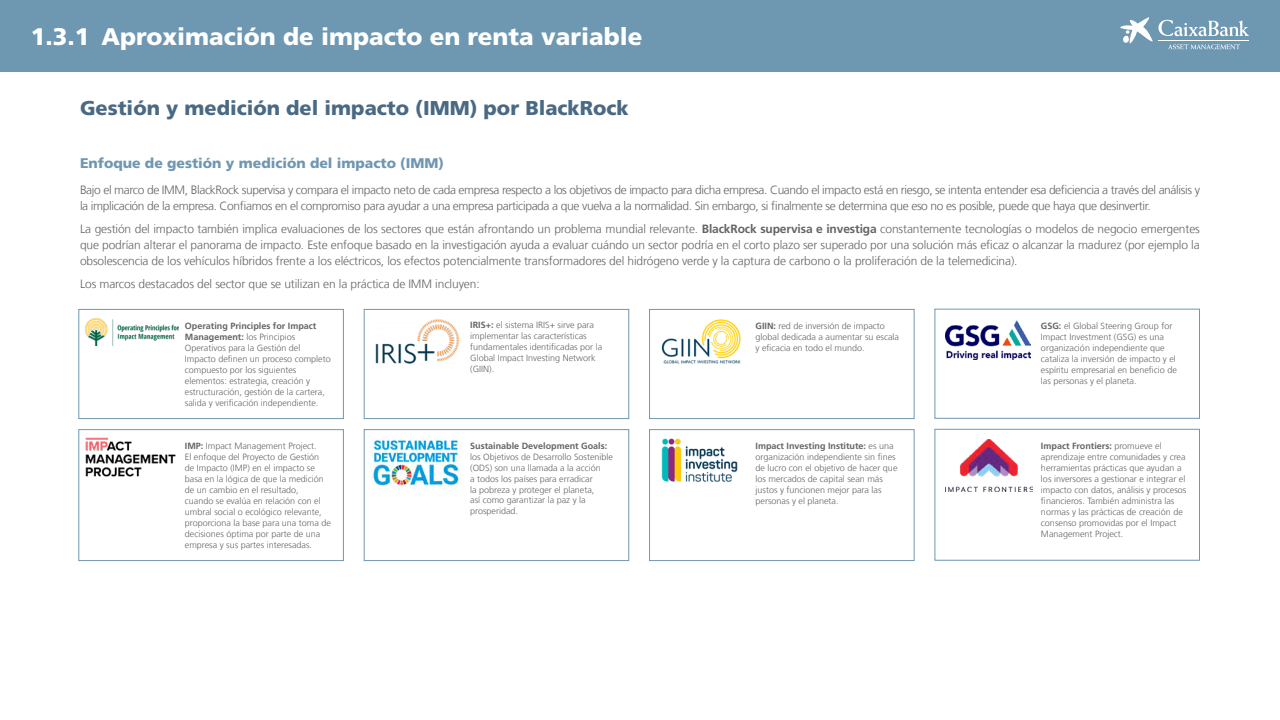
<style>
.page{position:relative;width:1280px;height:720px;background:#fff}
.page>*{position:absolute;margin:0;border:0;box-sizing:border-box;transform-origin:0 0}
.t1{font:900 24px "La Caixa Frutiger";color:#fff}
.t2{font:900 20px "La Caixa Frutiger";color:#4a6983}
.t3{font:900 14px "La Caixa Frutiger";color:#6f97b1}
.t4{font:300 12px/16px "La Caixa Frutiger";letter-spacing:-.03em;color:#646464}
.t5{font:300 12px "La Caixa Frutiger";letter-spacing:-.01em;color:#646464}
.t6{font:300 9px/11px "La Caixa Frutiger";color:#646464}
.t7{font:700 9px "La Caixa Frutiger";color:#646464}
.s1{font-weight:700}
</style>
<div class="page">
<div style="left:649px;top:309px;width:266px;height:110px;border:1px solid #6f97b1"></div>
<div style="left:649px;top:429px;width:266px;height:132px;border:1px solid #6f97b1"></div>
<div style="left:78px;top:309px;width:266px;height:110px;border:1px solid #6f97b1"></div>
<div style="left:78px;top:429px;width:266px;height:132px;border:1px solid #6f97b1"></div>
<div style="left:364px;top:309px;width:265px;height:110px;border:1px solid #6f97b1"></div>
<div style="left:364px;top:429px;width:265px;height:132px;border:1px solid #6f97b1"></div>
<div style="left:934px;top:309px;width:266px;height:110px;border:1px solid #6f97b1"></div>
<div style="left:934px;top:429px;width:266px;height:132px;border:1px solid #6f97b1"></div>
<img style="left:375px;top:319px;width:85px;height:45px">
<img style="left:661px;top:319px;width:80px;height:45px">
<img style="left:945px;top:321px;width:86px;height:38px">
<img style="left:86px;top:437px;width:90px;height:40px">
<img style="left:661px;top:438px;width:77px;height:44px">
<img style="left:945px;top:439px;width:88px;height:53px">
<div style="left:0;top:0;width:1280px;height:72px;background:#6e97b1"></div>
<svg style="left:1120px;top:17px;width:129px;height:32px"></svg>
<hr style="left:1159px;top:40px;width:90px;height:1px;background:#fff">
<img style="left:86px;top:318px;width:93px;height:28px">
<img style="left:370px;top:435px;width:92px;height:55px">
<h1 class="t1" style="left:31px;top:22px;width:613px">1.3.1 Aproximación de impacto en renta variable</h1>
<h2 class="t2" style="left:80px;top:96px;width:550px">Gestión y medición del impacto (IMM) por BlackRock</h2>
<h3 class="t3" style="left:80px;top:155px;width:365px">Enfoque de gestión y medición del impacto (IMM)</h3>
<p class="t4" style="left:80px;top:182px;width:1122px">Bajo el marco de IMM, BlackRock supervisa y compara el impacto neto de cada empresa respecto a los objetivos de impacto para dicha empresa. Cuando el impacto está en riesgo, se intenta entender esa deficiencia a través del análisis y la implicación de la empresa. Confiamos en el compromiso para ayudar a una empresa participada a que vuelva a la normalidad. Sin embargo, si finalmente se determina que eso no es posible, puede que haya que desinvertir.</p>
<p class="t4" style="left:80px;top:221px;width:1121px;text-align:justify">La gestión del impacto también implica evaluaciones de los sectores que están afrontando un problema mundial relevante. <span class="s1">BlackRock supervisa e investiga</span> constantemente tecnologías o modelos de negocio emergentes que podrían alterar el panorama de impacto. Este enfoque basado en la investigación ayuda a evaluar cuándo un sector podría en el corto plazo ser superado por una solución más eficaz o alcanzar la madurez (por ejemplo la obsolescencia de los vehículos híbridos frente a los eléctricos, los efectos potencialmente transformadores del hidrógeno verde y la captura de carbono o la proliferación de la telemedicina).</p>
<h3 class="t5" style="left:80px;top:277px;width:401px">Los marcos destacados del sector que se utilizan en la práctica de IMM incluyen:</h3>
<p class="t6" style="left:185px;top:320px;width:147px"><span class="s1">Operating Principles for Impact Management:</span> los Principios Operativos para la Gestión del Impacto definen un proceso completo compuesto por los siguientes elementos: estrategia, creación y estructuración, gestión de la cartera, salida y verificación independiente.</p>
<p class="t6" style="left:185px;top:440px;width:147px"><span class="s1">IMP:</span> Impact Management Project.<br>El enfoque del Proyecto de Gestión de Impacto (IMP) en el impacto se basa en la lógica de que la medición de un cambio en el resultado,<br>cuando se evalúa en relación con el umbral social o ecológico relevante, proporciona la base para una toma de decisiones óptima por parte de una empresa y sus partes interesadas.</p>
<p class="t6" style="left:470px;top:320px;width:134px"><span class="s1">IRIS+:</span> el sistema IRIS+ sirve para implementar las características fundamentales identificadas por la<br>Global Impact Investing Network (GIIN).</p>
<p class="t7" style="left:470px;top:440px;width:139px">Sustainable Development Goals:</p>
<p class="t6" style="left:470px;top:451px;width:144px">los Objetivos de Desarrollo Sostenible (ODS) son una llamada a la acción<br>a todos los países para erradicar<br>la pobreza y proteger el planeta,<br>así como garantizar la paz y la prosperidad.</p>
<p class="t6" style="left:756px;top:320px;width:145px"><span class="s1">GIIN:</span> red de inversión de impacto global dedicada a aumentar su escala y eficacia en todo el mundo.</p>
<p class="t6" style="left:756px;top:440px;width:143px"><span class="s1">Impact Investing Institute:</span> es una organización independiente sin fines de lucro con el objetivo de hacer que los mercados de capital sean más justos y funcionen mejor para las personas y el planeta.</p>
<p class="t6" style="left:1041px;top:320px;width:137px"><span class="s1">GSG:</span> el Global Steering Group for<br>Impact Investment (GSG) es una organización independiente que cataliza la inversión de impacto y el espíritu empresarial en beneficio de las personas y el planeta.</p>
<p class="t6" style="left:1041px;top:440px;width:147px"><span class="s1">Impact Frontiers:</span> promueve el aprendizaje entre comunidades y crea herramientas prácticas que ayudan a los inversores a gestionar e integrar el impacto con datos, análisis y procesos financieros. También administra las normas y las prácticas de creación de consenso promovidas por el Impact Management Project.</p>
</div>
